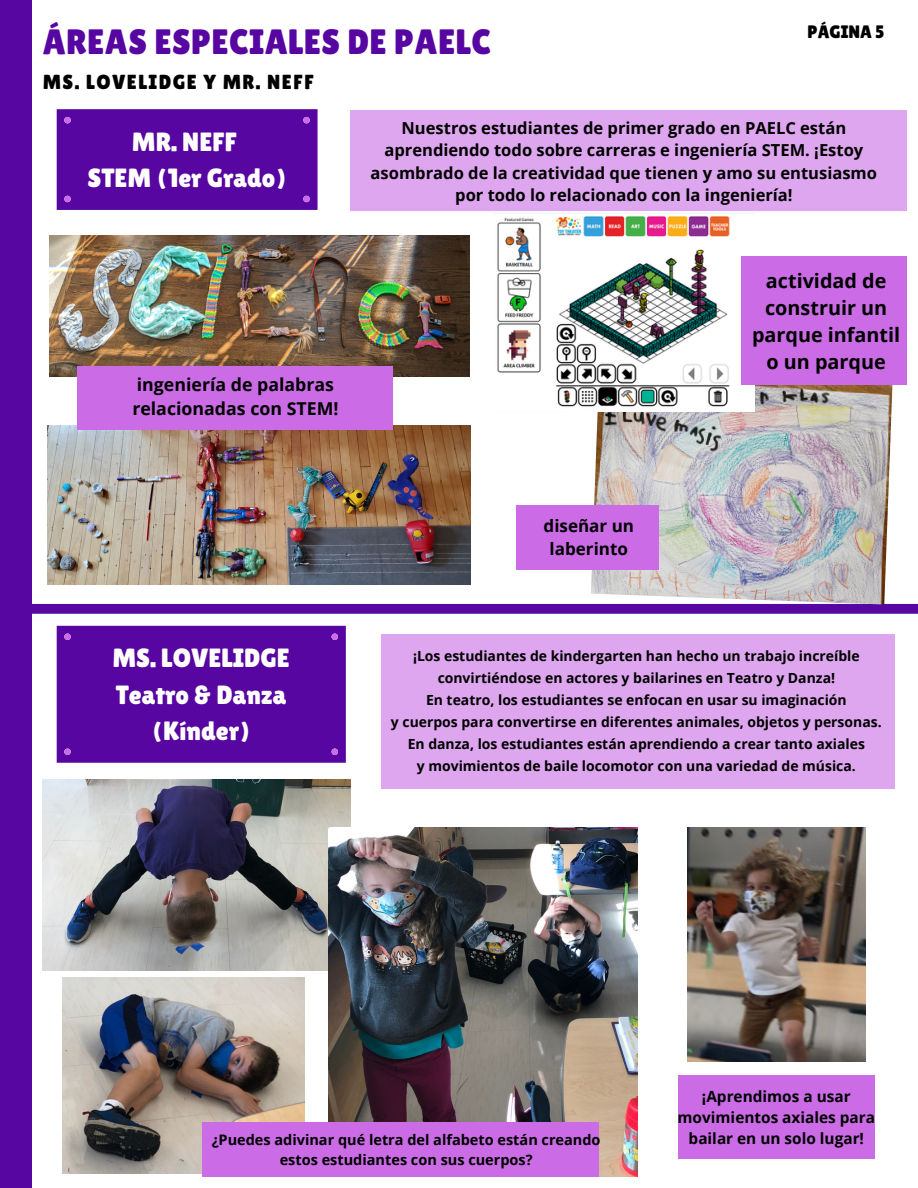
<style>
.page{position:relative;width:918px;height:1188px;background:#fff}
.page>*{position:absolute;margin:0;border:0;box-sizing:border-box;transform-origin:0 0}
.t1{font:35.25px "Lilita One";letter-spacing:.01em;color:#5706a1}
.t2{font:26.4px/36.3px "Lilita One";color:#fff;text-align:center}
.t3{font:20.4px "Lilita One";letter-spacing:.07em;color:#000}
.t4{font:700 19.8px/26.8px "Open Sans";color:#000;text-align:center}
.t5{font:18px "Lilita One";color:#000}
.t6{font:700 17.7px/24.2px "Open Sans";color:#000}
.t7{font:700 17.1px/23.1px "Open Sans";color:#000;text-align:center}
.t8{font:700 16.5px/22.4px "Open Sans";color:#000;text-align:center}
.t9{font:700 15.3px/21.1px "Open Sans";color:#000;text-align:center}
.t10{font:700 14.55px/20px "Open Sans";color:#000;text-align:center}
.t11{font:700 13.95px/22px "Open Sans";color:#000;text-align:center}
</style>
<div class="page">
<div style="left:0;top:0;width:31px;height:1188px;background:#5706a1"></div>
<div style="left:57px;top:626px;width:289px;height:137px;background:#5706a1"></div>
<div style="left:64px;top:749px;width:7px;height:6px;background:#cb6ce6;border-radius:50%"></div>
<div style="left:57px;top:109px;width:261px;height:101px;background:#5706a1"></div>
<div style="left:64px;top:117px;width:7px;height:6px;background:#cb6ce6;border-radius:50%"></div>
<div style="left:303px;top:117px;width:7px;height:6px;background:#cb6ce6;border-radius:50%"></div>
<div style="left:303px;top:196px;width:7px;height:6px;background:#cb6ce6;border-radius:50%"></div>
<div style="left:64px;top:196px;width:7px;height:6px;background:#cb6ce6;border-radius:50%"></div>
<div style="left:381px;top:634px;width:514px;height:154px;background:#dfa6f0"></div>
<svg style="left:31px;top:604px;width:887px;height:10px;background:#5b0ca3"></svg>
<img style="left:48px;top:426px;width:423px;height:158px">
<img style="left:50px;top:236px;width:419px;height:140px">
<img style="left:591px;top:385px;width:301px;height:220px">
<img style="left:497px;top:216px;width:258px;height:195px">
<img style="left:63px;top:977px;width:242px;height:197px">
<img style="left:43px;top:780px;width:308px;height:191px">
<img style="left:328px;top:828px;width:310px;height:349px">
<div style="left:202px;top:1122px;width:396px;height:55px;background:#cb6ce6"></div>
<div style="left:351px;top:110px;width:556px;height:101px;background:#dfa6f0"></div>
<img style="left:687px;top:828px;width:179px;height:234px">
<div style="left:678px;top:1076px;width:197px;height:83px;background:#cb6ce6"></div>
<div style="left:78px;top:366px;width:315px;height:63px;background:#cb6ce6"></div>
<div style="left:742px;top:256px;width:165px;height:129px;background:#cb6ce6"></div>
<div style="left:516px;top:505px;width:142px;height:64px;background:#cb6ce6"></div>
<h1 class="t1" style="left:43px;top:21px;width:450px">ÁREAS ESPECIALES DE PAELC</h1>
<h3 class="t3" style="left:43px;top:71px;width:273px">MS. LOVELIDGE Y MR. NEFF</h3>
<p class="t5" style="left:807px;top:21px;width:79px">PÁGINA 5</p>
<h2 class="t2" style="left:87px;top:123px;width:201px">MR. NEFF<br>STEM (1er Grado)</h2>
<p class="t6" style="left:132px;top:372px;width:208px">ingeniería de palabras relacionadas con STEM!</p>
<p class="t8" style="left:371px;top:116px;width:508px">Nuestros estudiantes de primer grado en PAELC están aprendiendo todo sobre carreras e ingeniería STEM. ¡Estoy asombrado de la creatividad que tienen y amo su entusiasmo por todo lo relacionado con la ingeniería!</p>
<h3 class="t4" style="left:752px;top:267px;width:150px">actividad de construir un parque infantil o un parque</h3>
<h2 class="t2" style="left:112px;top:640px;width:179px">MS. LOVELIDGE<br>Teatro &amp; Danza (Kínder)</h2>
<p class="t7" style="left:544px;top:514px;width:92px">diseñar un laberinto</p>
<p class="t11" style="left:391px;top:644px;width:492px">¡Los estudiantes de kindergarten han hecho un trabajo increíble convirtiéndose en actores y bailarines en Teatro y Danza!<br>En teatro, los estudiantes se enfocan en usar su imaginación<br>y cuerpos para convertirse en diferentes animales, objetos y personas.<br>En danza, los estudiantes están aprendiendo a crear tanto axiales<br>y movimientos de baile locomotor con una variedad de música.</p>
<p class="t10" style="left:212px;top:1130px;width:390px">¿Puedes adivinar qué letra del alfabeto están creando estos estudiantes con sus cuerpos?</p>
<p class="t9" style="left:678px;top:1086px;width:199px">¡Aprendimos a usar movimientos axiales para bailar en un solo lugar!</p>
</div>
